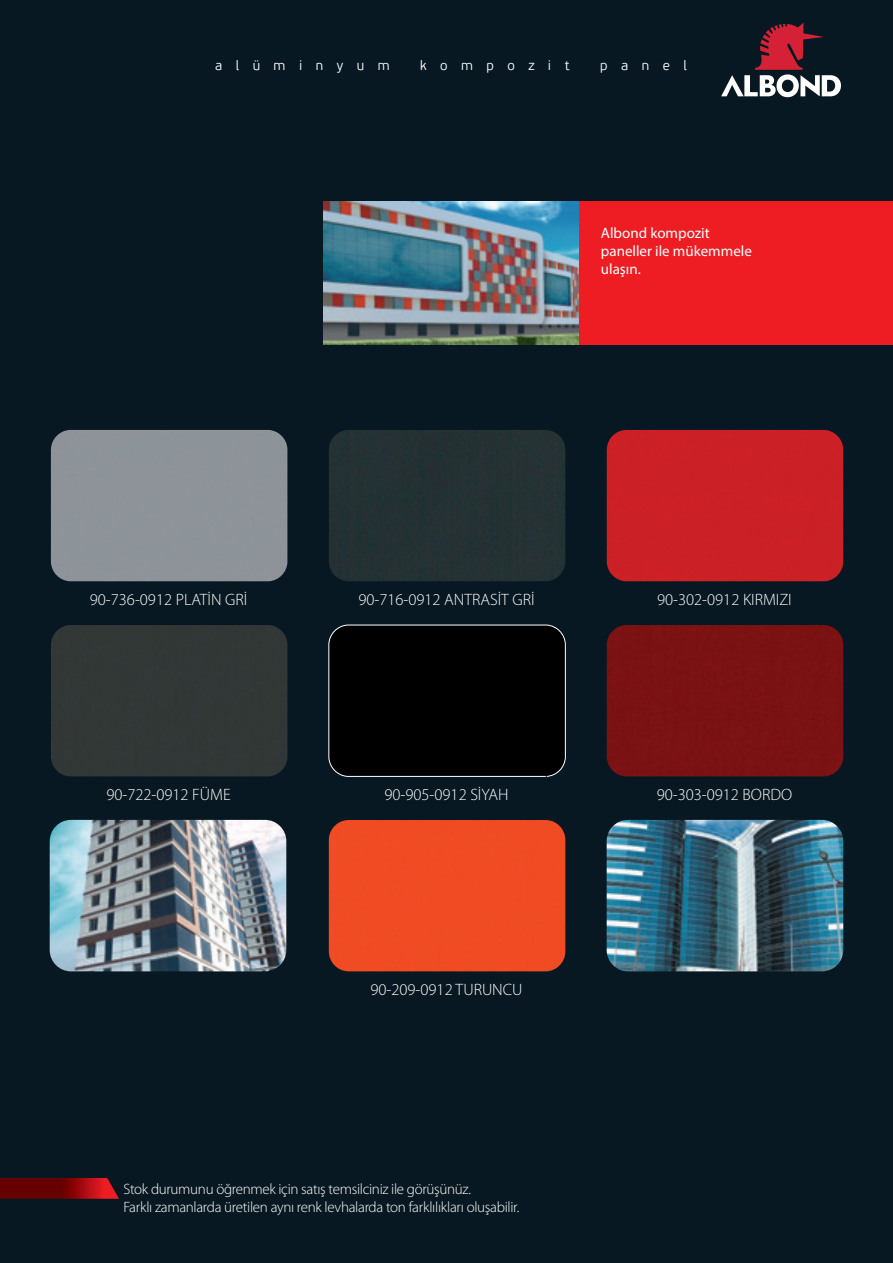
<style>
.page{position:relative;width:893px;height:1263px;background:#071822}
.page>*{position:absolute;margin:0;border:0;box-sizing:border-box;transform-origin:0 0}
.t1{font:300 16.5px "Myriad Pro";color:#fff}
.t2{font:300 15px/18px "Myriad Pro";letter-spacing:-.02em;color:#fff}
.t3{font:15px/18px "Myriad Pro";color:#fff}
.t4{font:300 13.5px "PF Beau Sans Pro";letter-spacing:1em;color:#fff}
</style>
<div class="page">
<div style="left:396px;top:202px;width:497px;height:143px;background:#ee1d23"></div>
<img style="left:323px;top:202px;width:255px;height:143px">
<img style="left:50px;top:820px;width:236px;height:151px">
<img style="left:607px;top:820px;width:236px;height:151px">
<svg style="left:721px;top:23px;width:120px;height:74px"></svg>
<svg style="left:0;top:1178px;width:119px;height:21px;background:#81070a"></svg>
<div style="left:51px;top:430px;width:236px;height:151px;background:#8d9399"></div>
<div style="left:329px;top:430px;width:236px;height:151px;background:#243133"></div>
<div style="left:607px;top:430px;width:236px;height:151px;background:#cb2126"></div>
<div style="left:51px;top:625px;width:236px;height:151px;background:#313736"></div>
<div style="left:330px;top:625px;width:234px;height:150px;background:#000"></div>
<div style="left:328px;top:625px;width:238px;height:152px;border:1px solid #fff;border-radius:19px"></div>
<div style="left:607px;top:625px;width:236px;height:151px;background:#7a1213"></div>
<div style="left:329px;top:820px;width:236px;height:151px;background:#f04c24"></div>
<p class="t4" style="left:215px;top:57px;width:176px">alüminyum</p>
<p class="t4" style="left:420px;top:57px;width:151px">kompozit</p>
<p class="t4" style="left:600px;top:57px;width:88px">panel</p>
<p class="t3" style="left:601px;top:224px;width:152px">Albond kompozit paneller ile mükemmele ulaşın.</p>
<p class="t1" style="left:90px;top:590px;width:159px">90-736-0912 PLATİN GRİ</p>
<p class="t1" style="left:106px;top:785px;width:126px">90-722-0912 FÜME</p>
<p class="t1" style="left:358px;top:590px;width:178px">90-716-0912 ANTRASİT GRİ</p>
<p class="t1" style="left:384px;top:785px;width:126px">90-905-0912 SİYAH</p>
<p class="t1" style="left:370px;top:980px;width:154px">90-209-0912 TURUNCU</p>
<p class="t2" style="left:123px;top:1180px;width:397px">Stok durumunu öğrenmek için satış temsilciniz ile görüşünüz.<br>Farklı zamanlarda üretilen aynı renk levhalarda ton farklılıkları oluşabilir.</p>
<p class="t1" style="left:657px;top:590px;width:136px">90-302-0912 KIRMIZI</p>
<p class="t1" style="left:657px;top:785px;width:137px">90-303-0912 BORDO</p>
</div>
